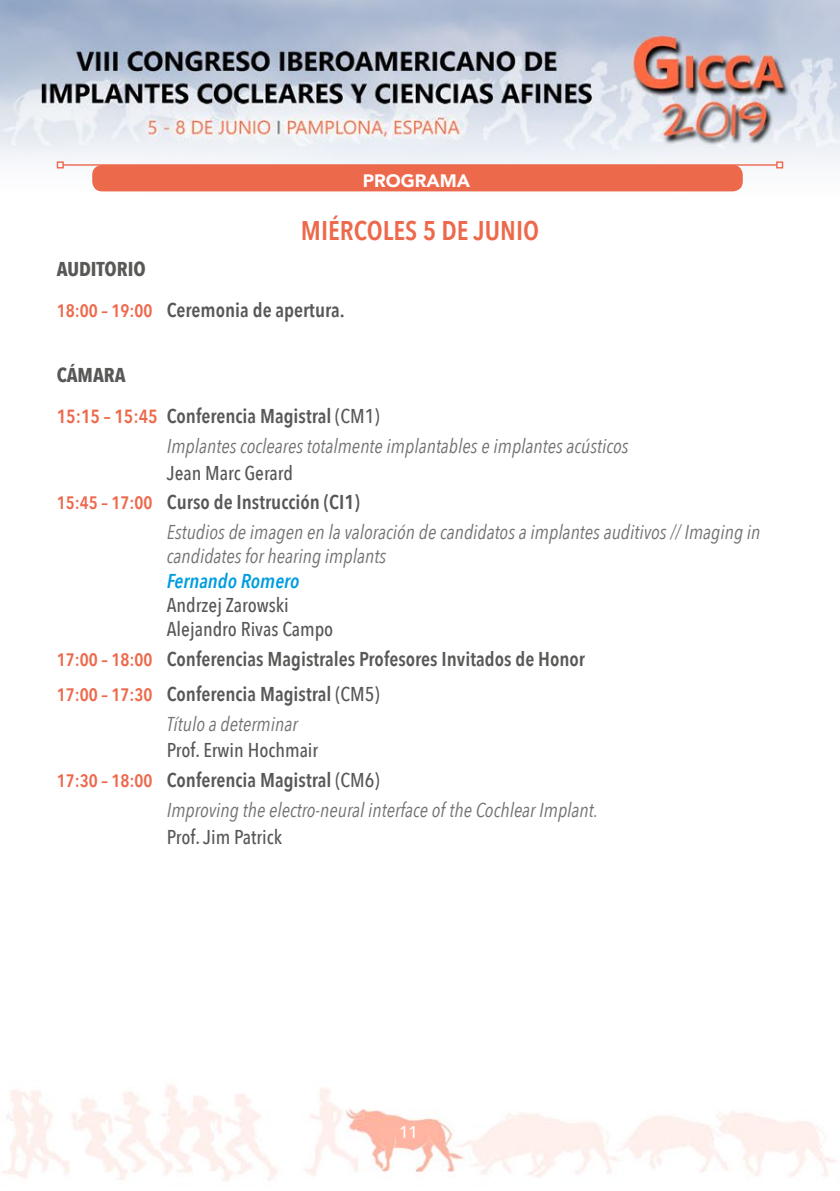
<style>
.page{position:relative;width:840px;height:1191px;background:#fff}
.page>*{position:absolute;margin:0;border:0;box-sizing:border-box;transform-origin:0 0}
.t1{font:600 27px "Avenir Next Condensed";color:#ed694c}
.t2{font:600 20px/41px "Avenir Next Condensed";color:#585857}
.t3{font:italic 20px "Avenir Next Condensed";color:#747271}
.t4{font:500 20px/24px "Avenir Next Condensed";color:#575756}
.t5{font:italic 600 20px "Avenir Next Condensed";color:#009de0}
.t6{font:900 18px "Avenir";color:#fff}
.t7{font:500 17px "Avenir";color:#fff}
.s1{font-weight:700}
.s2{font-size:18px;color:#ed694c}
.s3{font-size:19px;color:#ed694c}
.s4{font-weight:500}
</style>
<div class="page">
<img style="left:0;top:0;width:839px;height:1181px">
<div style="left:92px;top:165px;width:650px;height:26px;background:#ed694c;border-radius:10px"></div>
<hr style="left:63px;top:164px;width:713px;height:2px;background:#ed694c">
<div style="left:57px;top:161px;width:7px;height:7px;border:1px solid #ed694c"></div>
<div style="left:775px;top:161px;width:7px;height:7px;border:1px solid #ed694c"></div>
<p class="t6" style="left:362px;top:165px;width:109px">PROGRAMA</p>
<h1 class="t1" style="left:301px;top:207px;width:240px">MIÉRCOLES 5 DE JUNIO</h1>
<p class="t2" style="left:57px;top:248px;width:289px"><span class="s1">AUDITORIO<br></span><span class="s2">18:00 – 19:00</span> Ceremonia de apertura.</p>
<p class="t2" style="left:57px;top:354px;width:324px"><span class="s1">CÁMARA<br></span><span class="s3">15:15 – 15:45</span> Conferencia Magistral <span class="s4">(CM1)</span></p>
<p class="t3" style="left:167px;top:434px;width:463px">Implantes cocleares totalmente implantables e implantes acústicos</p>
<p class="t4" style="left:167px;top:460px;width:128px">Jean Marc Gerard</p>
<p class="t2" style="left:57px;top:481px;width:304px"><span class="s2">15:45 – 17:00</span> Curso de Instrucción (CI1)</p>
<p class="t3" style="left:167px;top:520px;width:595px">Estudios de imagen en la valoración de candidatos a implantes auditivos // Imaging in</p>
<p class="t3" style="left:167px;top:544px;width:220px">candidates for hearing implants</p>
<p class="t5" style="left:167px;top:569px;width:134px">Fernando Romero</p>
<p class="t4" style="left:167px;top:593px;width:168px">Andrzej Zarowski<br>Alejandro Rivas Campo</p>
<p class="t2" style="left:57px;top:640px;width:529px;line-height:35.4px"><span class="s2">17:00 – 18:00</span> Conferencias Magistrales Profesores Invitados de Honor<br><span class="s2">17:00 – 17:30</span> Conferencia Magistral <span class="s4">(CM5)</span></p>
<p class="t3" style="left:167px;top:711px;width:132px">Título a determinar</p>
<p class="t4" style="left:167px;top:738px;width:153px">Prof. Erwin Hochmair</p>
<p class="t2" style="left:57px;top:759px;width:324px"><span class="s2">17:30 – 18:00</span> Conferencia Magistral <span class="s4">(CM6)</span></p>
<p class="t3" style="left:167px;top:797px;width:432px">Improving the electro-neural interface of the Cochlear Implant.</p>
<p class="t4" style="left:167px;top:824px;width:117px">Prof. Jim Patrick</p>
<p class="t7" style="left:399px;top:1117px;width:20px">11</p>
</div>
